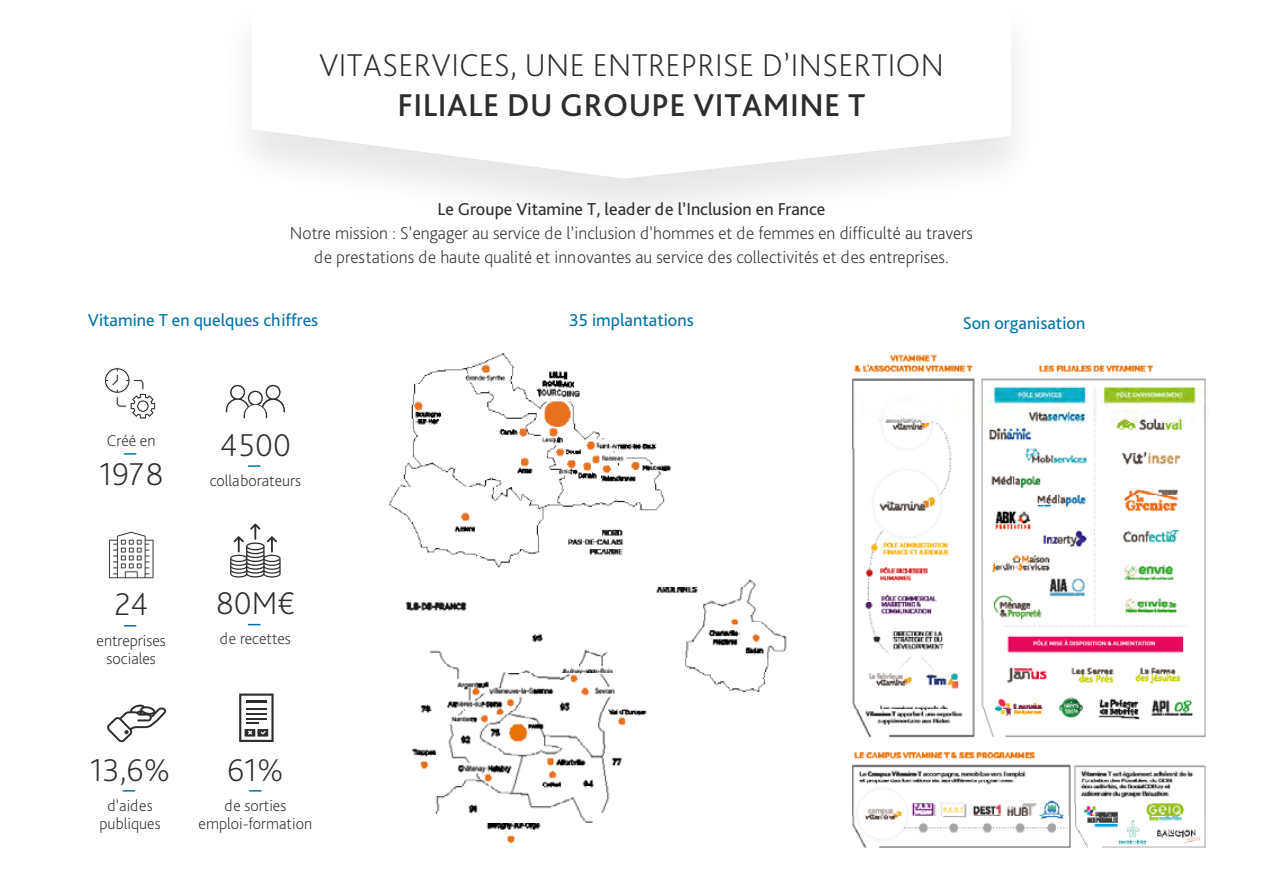
<style>
.page{position:relative;width:1263px;height:893px;background:#fff}
.page>*{position:absolute;margin:0;border:0;box-sizing:border-box;transform-origin:0 0}
.t1{font:200 33px/39.6px "Bliss Pro";letter-spacing:.015em;color:#2c2d2d;text-align:center}
.t2{font:200 18px "Bliss Pro";color:#2c2d2d}
.t3{font:18px "Bliss Pro";color:#0074a6}
.t4{font:18px "Bliss Pro";color:#2c2d2d}
.t5{font:200 16.5px/18px "Bliss Pro";color:#2c2d2d;text-align:center}
.s1{font-weight:500}
</style>
<div class="page">
<div style="left:218px;top:0;width:826px;height:238px;background:#000;opacity:.1"></div>
<svg style="left:252px;top:0;width:759px;height:179px"></svg>
<svg style="left:124px;top:453px;width:12px;height:2px"></svg>
<svg style="left:248px;top:465px;width:12px;height:2px"></svg>
<svg style="left:124px;top:625px;width:12px;height:1px"></svg>
<svg style="left:248px;top:624px;width:12px;height:1px"></svg>
<svg style="left:123px;top:790px;width:12px;height:2px"></svg>
<svg style="left:249px;top:790px;width:13px;height:2px"></svg>
<svg style="left:104px;top:367px;width:52px;height:52px"></svg>
<svg style="left:225px;top:384px;width:60px;height:35px"></svg>
<svg style="left:230px;top:524px;width:51px;height:53px"></svg>
<svg style="left:109px;top:531px;width:45px;height:48px"></svg>
<svg style="left:107px;top:704px;width:59px;height:38px"></svg>
<svg style="left:239px;top:693px;width:35px;height:49px"></svg>
<img style="left:389px;top:353px;width:282px;height:215px">
<img style="left:405px;top:601px;width:242px;height:243px">
<img style="left:655px;top:579px;width:132px;height:113px">
<img style="left:852px;top:354px;width:357px;height:494px">
<p class="t1" style="left:319px;top:44px;width:626px">VITASERVICES, UNE ENTREPRISE D’INSERTION<br><span class="s1">FILIALE DU GROUPE VITAMINE T</span></p>
<p class="t4" style="left:437px;top:197px;width:389px">Le Groupe Vitamine T, leader de l’Inclusion en France</p>
<p class="t2" style="left:290px;top:221px;width:684px">Notre mission : S’engager au service de l’inclusion d’hommes et de femmes en difficulté au travers</p>
<p class="t2" style="left:314px;top:245px;width:636px">de prestations de haute qualité et innovantes au service des collectivités et des entreprises.</p>
<p class="t3" style="left:88px;top:308px;width:232px">Vitamine T en quelques chiffres</p>
<p class="t3" style="left:569px;top:308px;width:126px">35 implantations</p>
<p class="t3" style="left:963px;top:312px;width:124px">Son organisation</p>
<p class="t5" style="left:107px;top:431px;width:50px">Créé en</p>
<p class="t1" style="left:99px;top:454px;width:66px">1978</p>
<p class="t1" style="left:220px;top:424px;width:73px">4500</p>
<p class="t5" style="left:210px;top:471px;width:93px">collaborateurs</p>
<p class="t1" style="left:114px;top:584px;width:35px">24</p>
<p class="t5" style="left:97px;top:631px;width:71px">entreprises sociales</p>
<p class="t1" style="left:216px;top:583px;width:80px">80M€</p>
<p class="t5" style="left:220px;top:629px;width:72px">de recettes</p>
<p class="t1" style="left:90px;top:749px;width:82px">13,6%</p>
<p class="t5" style="left:100px;top:796px;width:63px">d’aides publiques</p>
<p class="t1" style="left:227px;top:749px;width:58px">61%</p>
<p class="t5" style="left:224px;top:796px;width:63px">de sorties</p>
<p class="t5" style="left:199px;top:814px;width:115px">emploi-formation</p>
</div>
